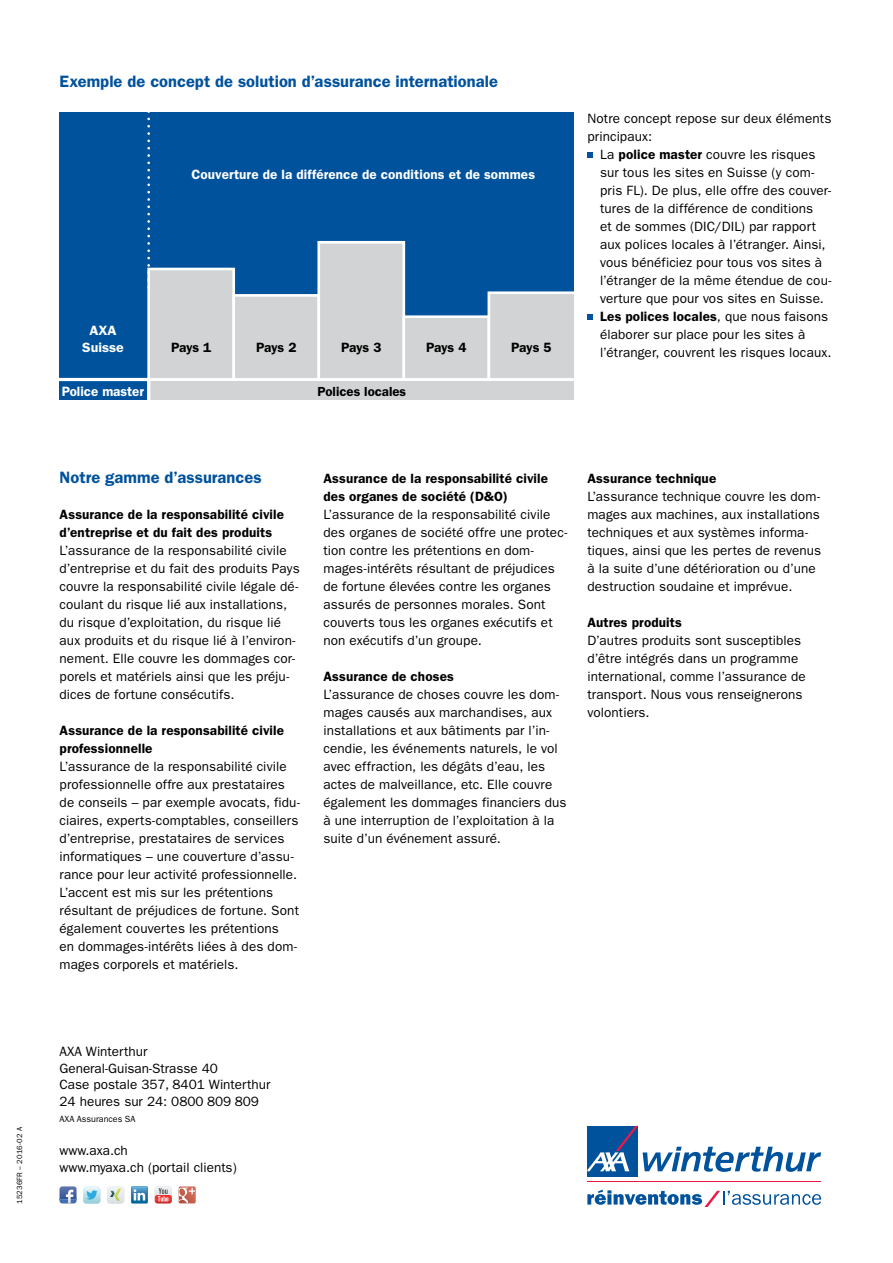
<style>
.page{position:relative;width:893px;height:1263px;background:#fff}
.page>*{position:absolute;margin:0;border:0;box-sizing:border-box;transform-origin:0 0}
.t1{font:600 16.5px "ITC Franklin Gothic Std";letter-spacing:.005em;color:#00529c}
.t2{font:13.5px/18px "ITC Franklin Gothic Std";letter-spacing:.01em;color:#000}
.t3{font:600 13.5px/18px "ITC Franklin Gothic Std";letter-spacing:.01em;color:#000}
.t4{font:600 13.5px "ITC Franklin Gothic Std";letter-spacing:.005em;color:#fff}
.t5{font:600 13.5px/16.2px "ITC Franklin Gothic Std";letter-spacing:.005em;color:#fff;text-align:center;scale:1.05 1}
.t6{font:600 13.2px "ITC Franklin Gothic Std";color:#000}
.t7{font:9px "ITC Franklin Gothic Std";color:#000}
.t8{font:7.5px "ITC Franklin Gothic Std";letter-spacing:.015em;color:#000}
.s1{font-weight:600}
</style>
<div class="page">
<div style="left:587px;top:1126px;width:51px;height:50px;background:#00529c"></div>
<hr style="left:587px;top:1180px;width:234px;height:1px;background:#ed1846">
<svg style="left:587px;top:1126px;width:234px;height:46px"></svg>
<svg style="left:587px;top:1189px;width:234px;height:18px"></svg>
<div style="left:59px;top:112px;width:90px;height:267px;background:#00529c"></div>
<div style="left:148px;top:112px;width:426px;height:267px;background:#00529c"></div>
<div style="left:149px;top:269px;width:85px;height:121px;background:#d1d3d4"></div>
<div style="left:147px;top:268px;width:88px;height:123px;border:3px solid #fff"></div>
<div style="left:319px;top:242px;width:85px;height:148px;background:#d1d3d4"></div>
<div style="left:317px;top:241px;width:88px;height:150px;border:3px solid #fff"></div>
<svg style="left:147px;top:112px;width:3px;height:168px"></svg>
<svg style="left:59px;top:287px;width:515px;height:113px"></svg>
<svg style="left:587px;top:152px;width:5px;height:5px"></svg>
<svg style="left:587px;top:314px;width:5px;height:5px"></svg>
<svg style="left:60px;top:1186px;width:17px;height:17px"></svg>
<svg style="left:179px;top:1186px;width:17px;height:17px"></svg>
<svg style="left:83px;top:1186px;width:17px;height:17px"></svg>
<svg style="left:107px;top:1186px;width:17px;height:17px"></svg>
<svg style="left:155px;top:1186px;width:17px;height:17px"></svg>
<svg style="left:131px;top:1186px;width:17px;height:17px"></svg>
<p class="t8" style="left:15px;top:1203px;width:78px;rotate:-90deg">15236FR – 2016-02 A</p>
<p class="t1" style="left:60px;top:72px;width:440px">Exemple de concept de solution d’assurance internationale</p>
<p class="t4" style="left:191px;top:166px;width:345px">Couverture de la différence de conditions et de sommes</p>
<p class="t5" style="left:82px;top:323px;width:41px">AXA<br>Suisse</p>
<p class="t3" style="left:171px;top:339px;width:42px">Pays 1</p>
<p class="t3" style="left:256px;top:339px;width:42px">Pays 2</p>
<p class="t3" style="left:341px;top:339px;width:42px">Pays 3</p>
<p class="t3" style="left:426px;top:339px;width:42px">Pays 4</p>
<p class="t3" style="left:511px;top:339px;width:42px">Pays 5</p>
<p class="t4" style="left:62px;top:383px;width:84px">Police master</p>
<p class="t6" style="left:318px;top:384px;width:90px">Polices locales</p>
<p class="t2" style="left:587px;top:110px;width:246px">Notre concept repose sur deux éléments principaux:</p>
<p class="t2" style="left:600px;top:146px;width:233px">La <span class="s1">police master</span> couvre les risques sur tous les sites en Suisse (y com&shy;pris FL). De plus, elle offre des couver&shy;tures de la différence de conditions<br>et de sommes (DIC/DIL) par rapport aux polices locales à l’étranger. Ainsi, vous bénéficiez pour tous vos sites à l’étranger de la même étendue de cou&shy;verture que pour vos sites en Suisse.<br><span class="s1">Les polices locales</span>, que nous faisons élaborer sur place pour les sites à l’étranger, couvrent les risques locaux.</p>
<p class="t1" style="left:60px;top:468px;width:204px">Notre gamme d’assurances</p>
<p class="t3" style="left:60px;top:506px;width:226px">Assurance de la responsabilité civile d’entreprise et du fait des produits</p>
<p class="t2" style="left:60px;top:542px;width:242px">L’assurance de la responsabilité civile d’entreprise et du fait des produits Pays couvre la responsabilité civile légale dé&shy;coulant du risque lié aux installations, du risque d’exploitation, du risque lié aux produits et du risque lié à l’environ&shy;nement. Elle couvre les dommages cor&shy;porels et matériels ainsi que les préju&shy;dices de fortune consécutifs.</p>
<p class="t3" style="left:60px;top:722px;width:226px">Assurance de la responsabilité civile professionnelle</p>
<p class="t2" style="left:60px;top:758px;width:242px">L’assurance de la responsabilité civile professionnelle offre aux prestataires de conseils – par exemple avocats, fidu&shy;ciaires, experts-comptables, conseillers d’entreprise, prestataires de services informatiques – une couverture d’assu&shy;rance pour leur activité professionnelle.<br>L’accent est mis sur les prétentions résultant de préjudices de fortune. Sont également couvertes les prétentions<br>en dommages-intérêts liées à des dom&shy;mages corporels et matériels.</p>
<p class="t3" style="left:323px;top:470px;width:226px">Assurance de la responsabilité civile des organes de société (D&amp;O)</p>
<p class="t2" style="left:323px;top:506px;width:245px">L’assurance de la responsabilité civile des organes de société offre une protec&shy;tion contre les prétentions en dom&shy;mages-intérêts résultant de préjudices de fortune élevées contre les organes assurés de personnes morales. Sont couverts tous les organes exécutifs et non exécutifs d’un groupe.</p>
<p class="t3" style="left:323px;top:668px;width:132px">Assurance de choses</p>
<p class="t2" style="left:323px;top:686px;width:245px">L’assurance de choses couvre les dom&shy;mages causés aux marchandises, aux installations et aux bâtiments par l’in&shy;cendie, les événements naturels, le vol avec effraction, les dégâts d’eau, les actes de malveillance, etc. Elle couvre également les dommages financiers dus à une interruption de l’exploitation à la suite d’un événement assuré.</p>
<p class="t3" style="left:587px;top:470px;width:130px">Assurance technique</p>
<p class="t2" style="left:587px;top:488px;width:235px">L’assurance technique couvre les dom&shy;mages aux machines, aux installations techniques et aux systèmes informa&shy;tiques, ainsi que les pertes de revenus à la suite d’une détérioration ou d’une destruction soudaine et imprévue.</p>
<p class="t3" style="left:587px;top:613px;width:96px">Autres produits</p>
<p class="t2" style="left:587px;top:632px;width:220px">D’autres produits sont susceptibles d’être intégrés dans un programme international, comme l’assurance de transport. Nous vous renseignerons volontiers.</p>
<p class="t2" style="left:60px;top:1044px;width:212px;line-height:16.5px">AXA Winterthur<br>General-Guisan-Strasse 40<br>Case postale 357, 8401 Winterthur<br>24 heures sur 24: 0800 809 809</p>
<p class="t7" style="left:60px;top:1114px;width:77px">AXA Assurances SA</p>
<p class="t2" style="left:60px;top:1143px;width:179px;line-height:16.5px">www.axa.ch<br>www.myaxa.ch (portail clients)</p>
</div>
